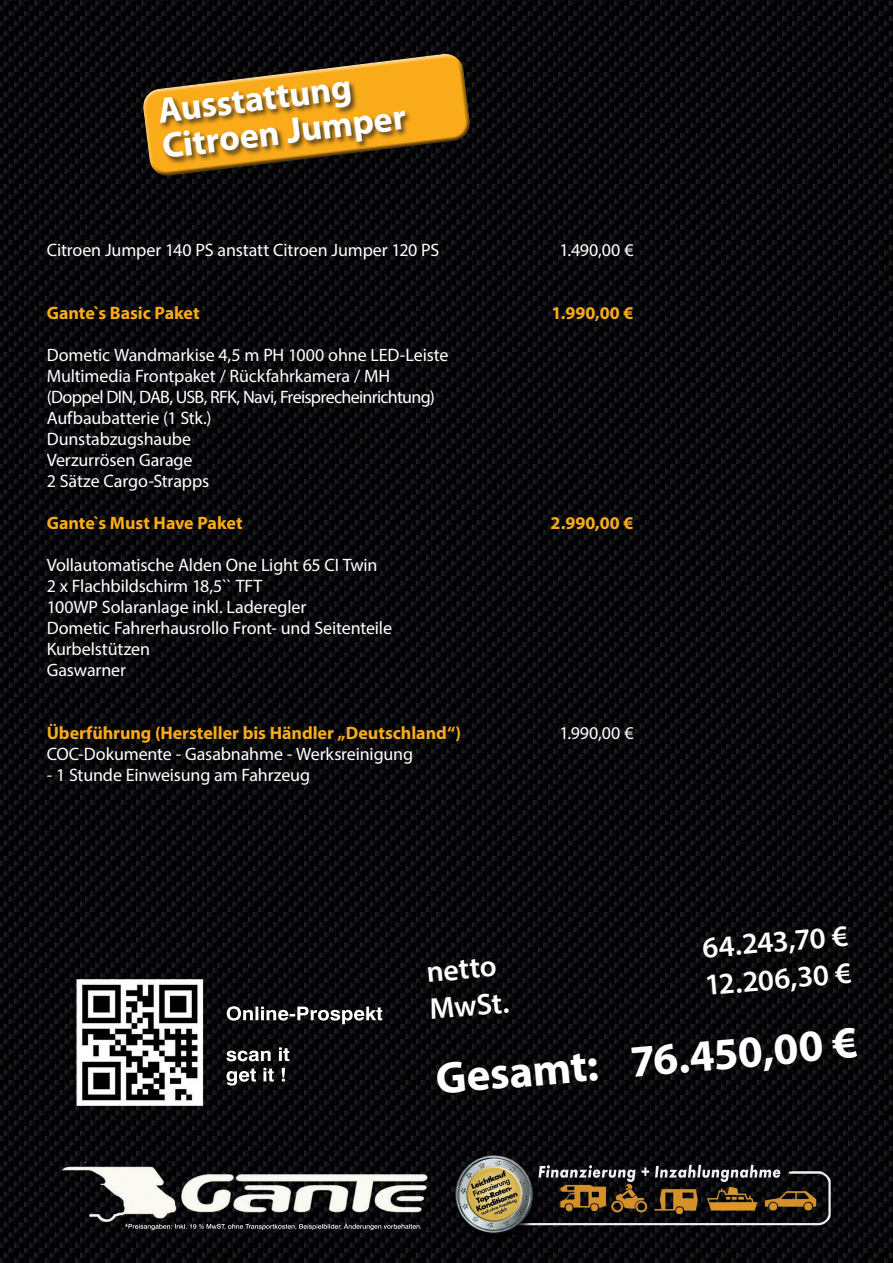
<style>
.page{position:relative;width:893px;height:1263px;background:#fff}
.page>*{position:absolute;margin:0;border:0;box-sizing:border-box;transform-origin:0 0}
.t1{font:700 45px "Myriad Pro";color:#fff}
.t2{font:700 36px/36px "Myriad Pro";color:#fff}
.t3{font:600 30px "Myriad Pro";color:#fff}
.t4{font:18px/21px "Myriad Pro";letter-spacing:-.01em;color:#fff}
.t5{font:700 18px "Myriad Pro";letter-spacing:-.005em;color:#faab1a}
</style>
<div class="page">
<img style="left:0;top:0;width:893px;height:1263px">
<svg style="left:141px;top:51px;width:332px;height:128px;background:#614614"></svg>
<div style="left:159px;top:80px;width:253px;height:85px;background:#231f20;opacity:.75"></div>
<h2 class="t2" style="left:156px;top:92px;width:247px;rotate:-7deg">Ausstattung<br>Citroen Jumper</h2>
<p class="t4" style="left:47px;top:239px;width:394px">Citroen Jumper 140 PS anstatt Citroen Jumper 120 PS</p>
<p class="t4" style="left:559px;top:239px;width:76px">1.490,00 €</p>
<p class="t5" style="left:47px;top:301px;width:154px">Gante`s Basic Paket</p>
<p class="t5" style="left:552px;top:301px;width:83px">1.990,00 €</p>
<p class="t4" style="left:47px;top:344px;width:403px">Dometic Wandmarkise 4,5 m PH 1000 ohne LED-Leiste Multimedia Frontpaket / Rückfahrkamera / MH (Doppel DIN, DAB, USB, RFK, Navi, Freisprecheinrichtung)<br>Aufbaubatterie (1 Stk.)<br>Dunstabzugshaube<br>Verzurrösen Garage<br>2 Sätze Cargo-Strapps</p>
<p class="t5" style="left:47px;top:511px;width:197px">Gante`s Must Have Paket</p>
<p class="t5" style="left:551px;top:511px;width:85px">2.990,00 €</p>
<p class="t4" style="left:47px;top:554px;width:347px">Vollautomatische Alden One Light 65 CI Twin<br>2 x Flachbildschirm 18,5`` TFT<br>100WP Solaranlage inkl. Laderegler<br>Dometic Fahrerhausrollo Front- und Seitenteile<br>Kurbelstützen<br>Gaswarner</p>
<p class="t5" style="left:47px;top:721px;width:416px">Überführung (Hersteller bis Händler „Deutschland“)</p>
<p class="t4" style="left:559px;top:722px;width:76px">1.990,00 €</p>
<p class="t4" style="left:47px;top:743px;width:368px">COC-Dokumente - Gasabnahme - Werksreinigung</p>
<p class="t4" style="left:47px;top:764px;width:265px">- 1 Stunde Einweisung am Fahrzeug</p>
<h3 class="t3" style="left:701px;top:929px;width:148px;rotate:-5deg">64.243,70 €</h3>
<h3 class="t3" style="left:425px;top:953px;width:72px;rotate:-5deg">netto</h3>
<h3 class="t3" style="left:703px;top:966px;width:148px;rotate:-5deg">12.206,30 €</h3>
<h1 class="t1" style="left:433px;top:1050px;width:424px;rotate:-5deg">Gesamt: 76.450,00 €</h1>
<h3 class="t3" style="left:428px;top:990px;width:81px;rotate:-5deg">MwSt.</h3>
</div>
